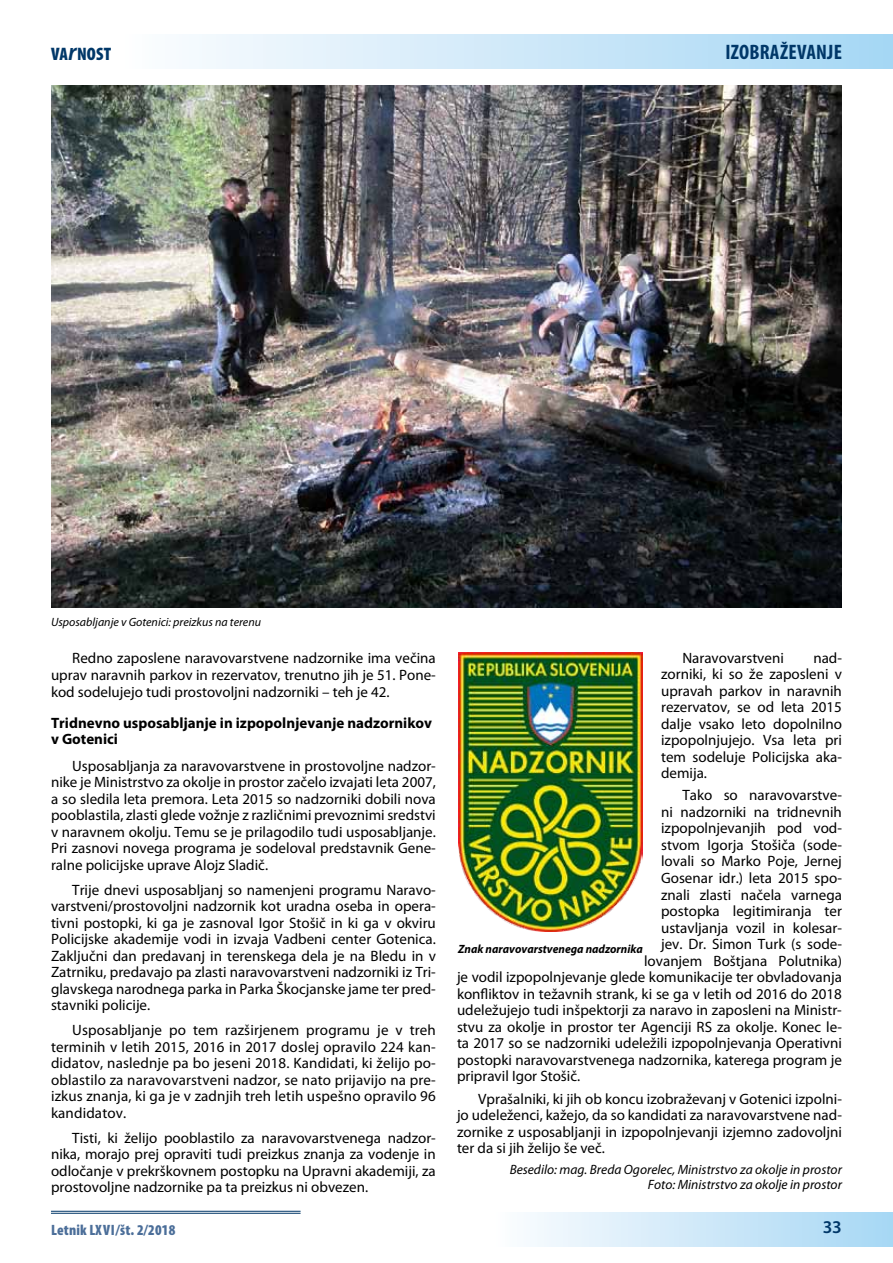
<style>
.page{position:relative;width:893px;height:1263px;background:#fff}
.page>*{position:absolute;margin:0;border:0;box-sizing:border-box;transform-origin:0 0}
.t1{font:700 condensed 21px "Myriad Pro";letter-spacing:.01em;color:#003768}
.t2{font:900 condensed 18.15px "Myriad Pro";letter-spacing:.01em;color:#003768}
.t3{font:600 18px "Myriad Pro";color:#003768}
.t4{font:15px/16.5px "Myriad Pro";color:#000;text-align:justify}
.t5{font:700 15px/16.5px "Myriad Pro";color:#000}
.t6{font:900 condensed 15px "Myriad Pro";letter-spacing:.01em;color:#4b6e99}
.t7{font:italic 13.5px/15.9px "Myriad Pro";color:#000;text-align:right}
.t8{font:italic 12px "Myriad Pro";color:#000}
.t9{font:italic 700 12px "Myriad Pro";color:#000;scale:.96 1}
.s1{font-weight:600;font-style:italic;font-stretch:normal;font-size:24.75px}
</style>
<div class="page">
<hr style="left:51px;top:1211px;width:250px;height:1px;background:#003768">
<hr style="left:51px;top:1213px;width:250px;height:1px;background:#003768">
<div style="left:51px;top:34px;width:842px;height:34px;background:linear-gradient(to right,#fff,#a5d6f4)"></div>
<div style="left:457px;top:1212px;width:436px;height:34px;background:linear-gradient(to right,#fff,#a7d7f4)"></div>
<img style="left:458px;top:652px;width:184px;height:280px">
<img style="left:51px;top:85px;width:791px;height:523px">
<p class="t2" style="left:51px;top:43px;width:62px">VA<span class="s1">r</span>NOST</p>
<h1 class="t1" style="left:725px;top:39px;width:118px">IZOBRAŽEVANJE</h1>
<p class="t8" style="left:51px;top:615px;width:212px">Usposabljanje v Gotenici: preizkus na terenu</p>
<p class="t4" style="left:51px;top:649px;width:386px;text-indent:21px">Redno zaposlene naravovarstvene nadzornike ima večina uprav naravnih parkov in rezervatov, trenutno jih je 51. Pone&shy;kod sodelujejo tudi prostovoljni nadzorniki – teh je 42.</p>
<p class="t5" style="left:51px;top:714px;width:383px">Tridnevno usposabljanje in izpopolnjevanje nadzornikov v Gotenici</p>
<p class="t4" style="left:51px;top:757px;width:386px;text-indent:21px">Usposabljanja za naravovarstvene in prostovoljne nadzor&shy;nike je Ministrstvo za okolje in prostor začelo izvajati leta 2007, a so sledila leta premora. Leta 2015 so nadzorniki dobili nova pooblastila, zlasti glede vožnje z različnimi prevoznimi sredstvi v naravnem okolju. Temu se je prilagodilo tudi usposabljanje.<br>Pri zasnovi novega programa je sodeloval predstavnik Gene&shy;ralne policijske uprave Alojz Sladič.</p>
<p class="t4" style="left:51px;top:881px;width:386px;text-indent:21px">Trije dnevi usposabljanj so namenjeni programu Naravo&shy;varstveni/prostovoljni nadzornik kot uradna oseba in opera&shy;tivni postopki, ki ga je zasnoval Igor Stošič in ki ga v okviru Policijske akademije vodi in izvaja Vadbeni center Gotenica.<br>Zaključni dan predavanj in terenskega dela je na Bledu in v Zatrniku, predavajo pa zlasti naravovarstveni nadzorniki iz Tri&shy;glavskega narodnega parka in Parka Škocjanske jame ter pred&shy;stavniki policije.</p>
<p class="t4" style="left:51px;top:1022px;width:386px;text-indent:21px">Usposabljanje po tem razširjenem programu je v treh terminih v letih 2015, 2016 in 2017 doslej opravilo 224 kan&shy;didatov, naslednje pa bo jeseni 2018. Kandidati, ki želijo po&shy;oblastilo za naravovarstveni nadzor, se nato prijavijo na pre&shy;izkus znanja, ki ga je v zadnjih treh letih uspešno opravilo 96 kandidatov.</p>
<p class="t4" style="left:51px;top:1129px;width:386px;text-indent:21px">Tisti, ki želijo pooblastilo za naravovarstvenega nadzor&shy;nika, morajo prej opraviti tudi preizkus znanja za vodenje in odločanje v prekrškovnem postopku na Upravni akademiji, za prostovoljne nadzornike pa ta preizkus ni obvezen.</p>
<p class="t6" style="left:51px;top:1220px;width:126px">Letnik LXVI/št. 2/2018</p>
<p class="t4" style="left:661px;top:649px;width:182px;text-indent:152px">nad&shy;zorniki, ki so že zaposleni v upravah parkov in naravnih rezervatov, se od leta 2015 dalje vsako leto dopolnilno izpopolnjujejo. Vsa leta pri tem sodeluje Policijska aka&shy;demija.</p>
<p class="t4" style="left:682px;top:787px;width:161px">Tako so naravovarstve-</p>
<p class="t4" style="left:661px;top:803px;width:182px">ni nadzorniki na tridnevnih</p>
<p class="t4" style="left:661px;top:820px;width:182px">izpopolnjevanjih pod vod-</p>
<p class="t4" style="left:661px;top:836px;width:182px">stvom Igorja Stošiča (sode-</p>
<p class="t4" style="left:661px;top:853px;width:182px">lovali so Marko Poje, Jernej</p>
<p class="t4" style="left:661px;top:869px;width:182px">Gosenar idr.) leta 2015 spo-</p>
<p class="t4" style="left:661px;top:886px;width:182px">znali zlasti načela varnega</p>
<p class="t4" style="left:661px;top:902px;width:182px">postopka legitimiranja ter</p>
<p class="t4" style="left:661px;top:919px;width:182px">ustavljanja vozil in kolesar-</p>
<p class="t4" style="left:661px;top:935px;width:182px">jev. Dr. Simon Turk (s sode-</p>
<p class="t4" style="left:644px;top:952px;width:199px">lovanjem Boštjana Polutnika)</p>
<p class="t4" style="left:457px;top:968px;width:386px">je vodil izpopolnjevanje glede komunikacije ter obvladovanja</p>
<p class="t4" style="left:457px;top:985px;width:386px">konfliktov in težavnih strank, ki se ga v letih od 2016 do 2018</p>
<p class="t4" style="left:457px;top:1001px;width:386px">udeležujejo tudi inšpektorji za naravo in zaposleni na Ministr-</p>
<p class="t4" style="left:457px;top:1018px;width:386px">stvu za okolje in prostor ter Agenciji RS za okolje. Konec le-</p>
<p class="t4" style="left:457px;top:1034px;width:386px">ta 2017 so se nadzorniki udeležili izpopolnjevanja Operativni</p>
<p class="t4" style="left:457px;top:1051px;width:386px">postopki naravovarstvenega nadzornika, katerega program je</p>
<p class="t4" style="left:457px;top:1067px;width:125px">pripravil Igor Stošič.</p>
<p class="t4" style="left:457px;top:1090px;width:386px;text-indent:21px">Vprašalniki, ki jih ob koncu izobraževanj v Gotenici izpolni&shy;jo udeleženci, kažejo, da so kandidati za naravovarstvene nad&shy;zornike z usposabljanji in izpopolnjevanji izjemno zadovoljni ter da si jih želijo še več.</p>
<p class="t7" style="left:510px;top:1161px;width:334px">Besedilo: mag. Breda Ogorelec, Ministrstvo za okolje in prostor<br>Foto: Ministrstvo za okolje in prostor</p>
<p class="t4" style="left:682px;top:649px;width:103px">Naravovarstveni</p>
<p class="t9" style="left:458px;top:941px;width:194px">Znak naravovarstvenega nadzornika</p>
<p class="t3" style="left:823px;top:1215px;width:21px">33</p>
</div>
